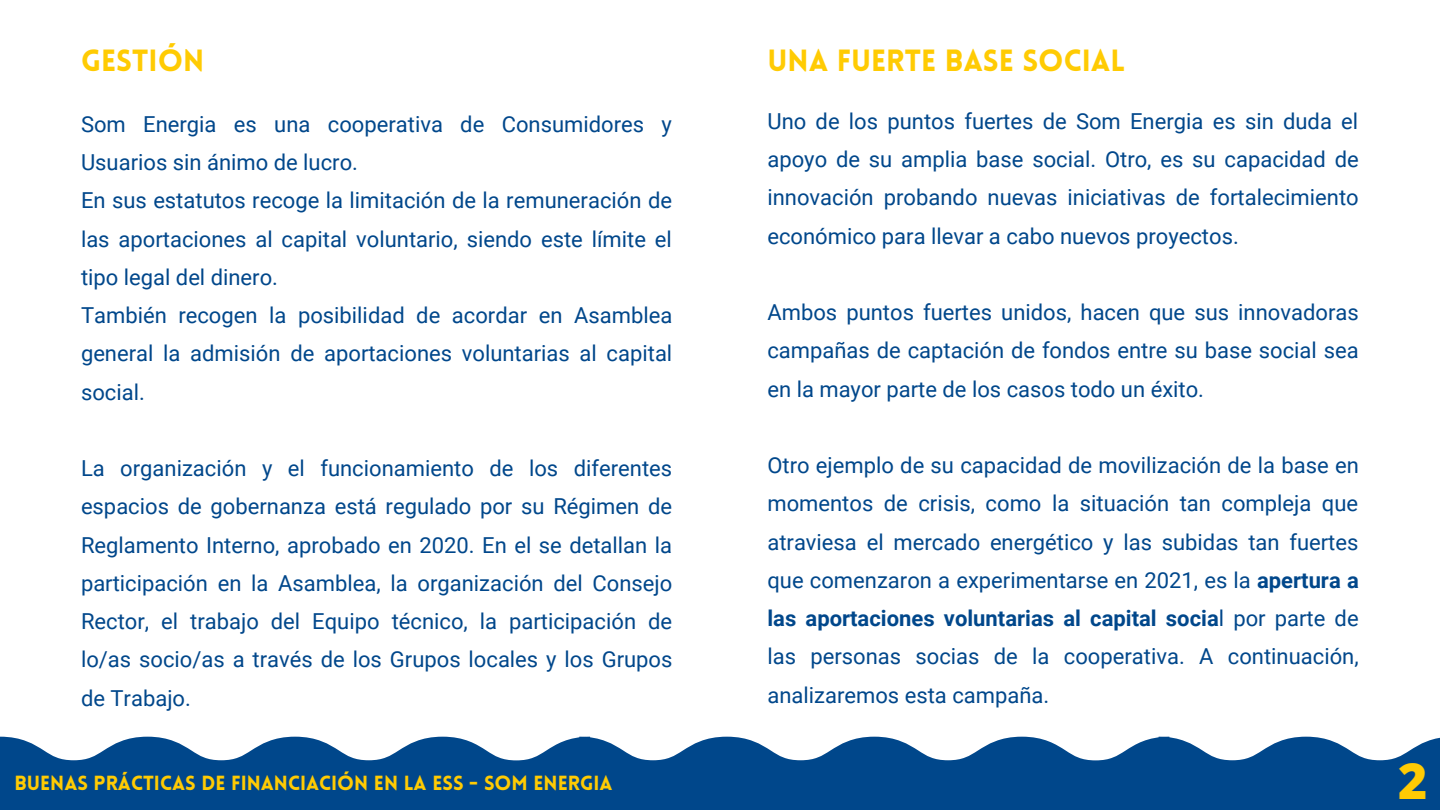
<style>
.page{position:relative;width:1440px;height:810px;background:#fff}
.page>*{position:absolute;margin:0;border:0;box-sizing:border-box;transform-origin:0 0}
.t1{font:800 50px "Open Sans";color:#ffcb03}
.t2{font:900 30px "Lovelo";color:#ffcb03}
.t3{font:22px/38.2px "Roboto";color:#00478b;text-align:justify}
.t4{font:900 20px "Lovelo";color:#ffcb03}
.s1{font-weight:700}
</style>
<div class="page">
<svg style="left:0;top:737px;width:1159px;height:73px;background:#26629c"></svg>
<svg style="left:1159px;top:737px;width:281px;height:73px;background:#26639c"></svg>
<h2 class="t2" style="left:81px;top:48px;width:125px">GESTIÓN</h2>
<p class="t3" style="left:81px;top:105px;width:593px;text-align:left">Som Energia es una cooperativa de Consumidores y Usuarios sin ánimo de lucro.<br>En sus estatutos recoge la limitación de la remuneración de las aportaciones al capital voluntario, siendo este límite el tipo legal del dinero.<br>También recogen la posibilidad de acordar en Asamblea general la admisión de aportaciones voluntarias al capital social.</p>
<p class="t3" style="left:81px;top:449px;width:593px">La organización y el funcionamiento de los diferentes espacios de gobernanza está regulado por su Régimen de Reglamento Interno, aprobado en 2020. En el se detallan la participación en la Asamblea, la organización del Consejo Rector, el trabajo del Equipo técnico, la participación de lo/as socio/as a través de los Grupos locales y los Grupos de Trabajo.</p>
<p class="t4" style="left:14px;top:775px;width:600px">BUENAS PRÁCTICAS DE FINANCIACIÓN EN LA ESS - SOM ENERGIA</p>
<h2 class="t2" style="left:767px;top:48px;width:359px">UNA FUERTE BASE SOCIAL</h2>
<p class="t3" style="left:767px;top:102px;width:593px">Uno de los puntos fuertes de Som Energia es sin duda el apoyo de su amplia base social. Otro, es su capacidad de innovación probando nuevas iniciativas de fortalecimiento económico para llevar a cabo nuevos proyectos.</p>
<p class="t3" style="left:767px;top:293px;width:593px">Ambos puntos fuertes unidos, hacen que sus innovadoras campañas de captación de fondos entre su base social sea en la mayor parte de los casos todo un éxito.</p>
<p class="t3" style="left:767px;top:446px;width:593px">Otro ejemplo de su capacidad de movilización de la base en momentos de crisis, como la situación tan compleja que atraviesa el mercado energético y las subidas tan fuertes que comenzaron a experimentarse en 2021, es la <span class="s1">apertura a las aportaciones voluntarias al capital socia</span>l por parte de las personas socias de la cooperativa. A continuación, analizaremos esta campaña.</p>
<h1 class="t1" style="left:1398px;top:746px;width:31px">2</h1>
</div>
